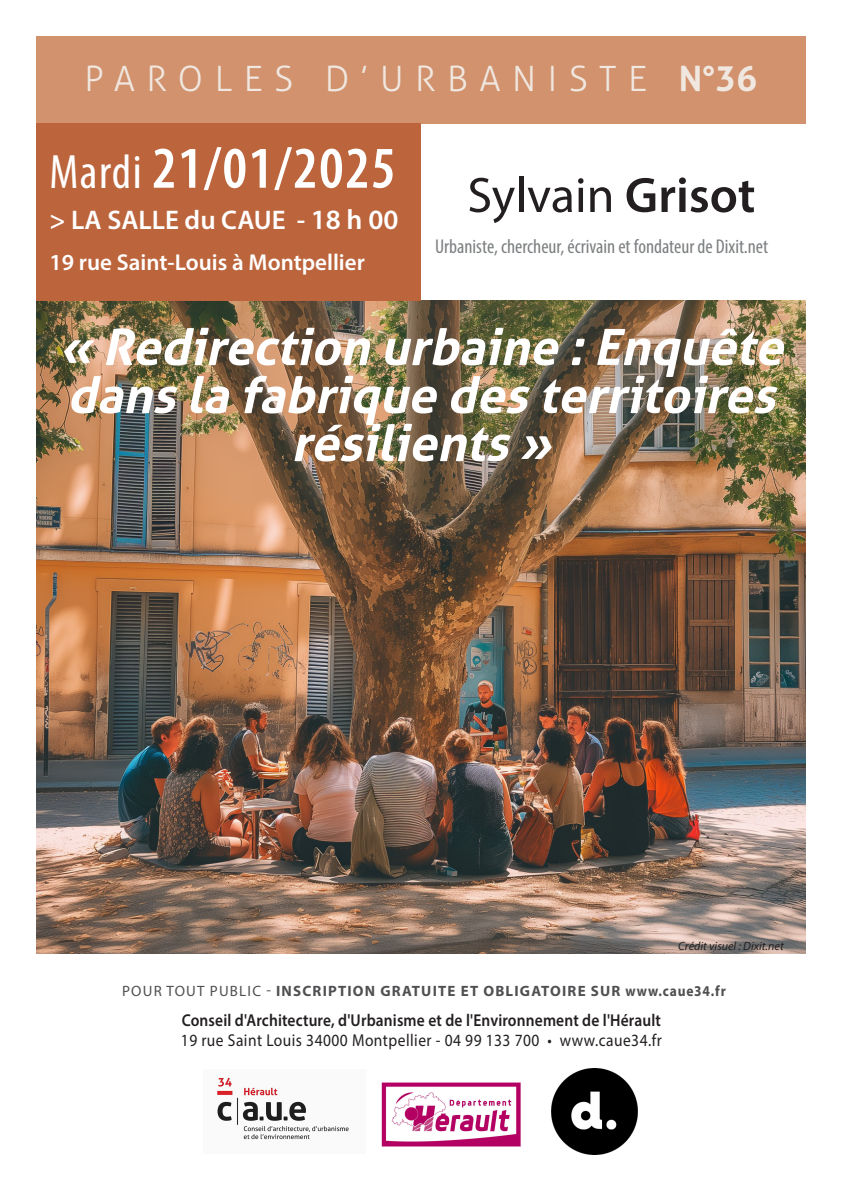
<style>
.page{position:relative;width:842px;height:1191px;background:#fff}
.page>*{position:absolute;margin:0;border:0;box-sizing:border-box;transform-origin:0 0}
.t1{font:600 condensed 59.5px "Myriad Pro";letter-spacing:.03em;color:#fff}
.t2{font:italic 700 50px/48px "Aller";color:#fff;text-align:center}
.t3{font:50px "Myriad Pro";color:#231f20}
.t4{font:300 35px "Aller";letter-spacing:.33em;color:#f0e7e0}
.t5{font:600 27px "Myriad Pro";color:#fff}
.t6{font:600 23px "Myriad Pro";color:#fff}
.t7{font:condensed 20px "Myriad Pro";color:#7c7f81}
.t8{font:600 17.2px "Myriad Pro";letter-spacing:.01em;color:#231f20;scale:.9 1}
.t9{font:17.2px "Myriad Pro";letter-spacing:.03em;color:#231f20;scale:.9 1}
.t10{font:700 15px "Myriad Pro";letter-spacing:.08em;color:#505052}
.t11{font:italic 12px "Myriad Pro";color:#231f20}
.s1{font-weight:700}
.s2{font-weight:400;font-size:48.5px}
.s3{font-size:28px}
.s4{font-weight:600}
.s5{font-weight:400}
</style>
<div class="page">
<div style="left:36px;top:36px;width:770px;height:87px;background:#d1926d"></div>
<img style="left:36px;top:300px;width:770px;height:654px">
<img style="left:551px;top:1068px;width:86px;height:86px">
<div style="left:36px;top:123px;width:385px;height:177px;background:#bc643b"></div>
<img style="left:217px;top:1077px;width:132px;height:63px">
<img style="left:381px;top:1082px;width:140px;height:65px">
<p class="t4" style="left:85px;top:57px;width:674px">PAROLES D’URBANISTE <span class="s1">N°36</span></p>
<p class="t1" style="left:49px;top:131px;width:348px"><span class="s2">Mardi</span> 21/01/2025</p>
<p class="t5" style="left:49px;top:202px;width:350px">&gt; LA SALLE du CAUE - <span class="s3">18 h 00</span></p>
<p class="t6" style="left:49px;top:247px;width:317px">19 rue Saint-Louis à Montpellier</p>
<p class="t3" style="left:467px;top:164px;width:289px">Sylvain <span class="s4">Grisot</span></p>
<p class="t7" style="left:435px;top:234px;width:335px">Urbaniste, chercheur, écrivain et fondateur de Dixit.net</p>
<p class="t2" style="left:59px;top:322px;width:738px">« Redirection urbaine :Enquête</p>
<p class="t2" style="left:67px;top:370px;width:723px">dansla fabrique desterritoires résilients»</p>
<p class="t11" style="left:678px;top:938px;width:107px">Crédit visuel : Dixit.net</p>
<p class="t10" style="left:122px;top:981px;width:605px"><span class="s5">POUR TOUT PUBLIC -</span> INSCRIPTION GRATUITE ET OBLIGATOIRE SUR www.caue34.fr</p>
<p class="t8" style="left:182px;top:1009px;width:534px">Conseil d'Architecture, d'Urbanisme et de l'Environnement de l'Hérault</p>
<p class="t9" style="left:181px;top:1029px;width:536px">19 rue Saint Louis 34000 Montpellier - 04 99 133 700 • www.caue34.fr</p>
</div>
